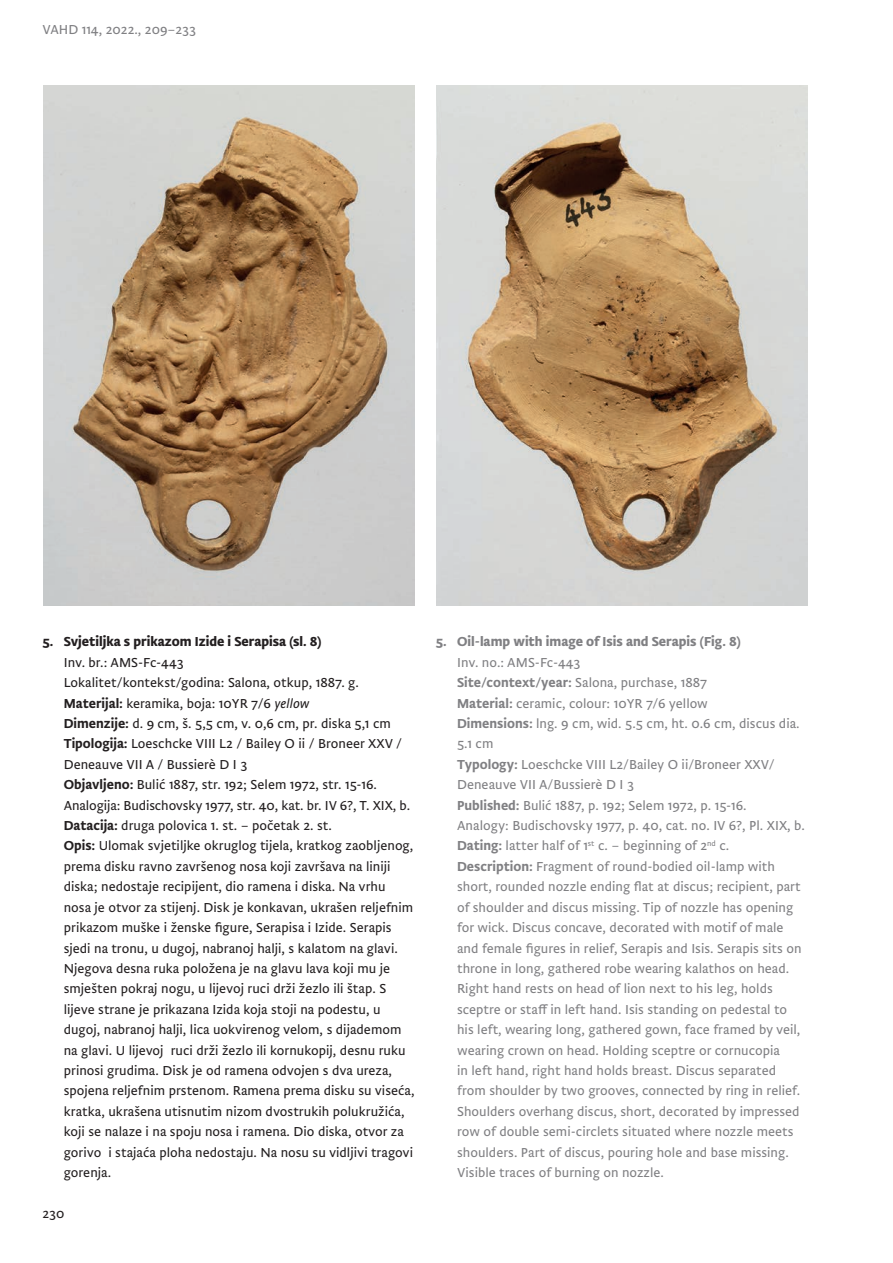
<style>
.page{position:relative;width:893px;height:1263px;background:#fff}
.page>*{position:absolute;margin:0;border:0;box-sizing:border-box;transform-origin:0 0}
.No_Spacing{font:300 13.5px/20.4px "Brioni Sans Pro";color:#231f20}
.No_Spacing-2{font:300 13.5px/20.4px "Brioni Sans Pro";color:#808083}
.naslov2_eng{font:13.5px "Brioni Sans Pro Bld";color:#808083}
.naslov02{font:13.5px "Brioni Sans Pro Bld";color:#231f20}
.s1{font-weight:500}
.s2{font-style:italic}
</style>
<div class="page">
<img style="left:437px;top:85px;width:371px;height:520px">
<img style="left:43px;top:85px;width:371px;height:520px">
<p class="No_Spacing-2" style="left:43px;top:19px;width:155px">VAHD 114, 2022., 209–233</p>
<p class="naslov02" style="left:43px;top:631px;width:280px">5. Svjetiljka s prikazom Izide i Serapisa (sl. 8)</p>
<p class="No_Spacing" style="left:64px;top:651px;width:121px">Inv. br.: AMS-Fc-443</p>
<p class="No_Spacing" style="left:64px;top:672px;width:297px">Lokalitet/kontekst/godina: Salona, otkup, 1887. g.</p>
<p class="No_Spacing" style="left:64px;top:692px;width:247px"><span class="s1">Materijal:</span> keramika, boja: 10YR 7/6 <span class="s2">yellow</span></p>
<p class="No_Spacing" style="left:64px;top:712px;width:329px"><span class="s1">Dimenzije:</span> d. 9 cm, š. 5,5 cm, v. 0,6 cm, pr. diska 5,1 cm</p>
<p class="No_Spacing" style="left:64px;top:733px;width:340px"><span class="s1">Tipologija:</span> Loeschcke VIII L2 / Bailey O ii / Broneer XXV /<br>Deneauve VII A / Bussierè D I 3</p>
<p class="No_Spacing" style="left:64px;top:774px;width:315px"><span class="s1">Objavljeno:</span> Bulić 1887, str. 192; Selem 1972, str. 15-16.</p>
<p class="No_Spacing" style="left:64px;top:794px;width:348px">Analogija: Budischovsky 1977, str. 40, kat. br. IV 6?, T. XIX, b.</p>
<p class="No_Spacing" style="left:64px;top:814px;width:270px"><span class="s1">Datacija:</span> druga polovica 1. st. – početak 2. st.</p>
<p class="No_Spacing" style="left:64px;top:835px;width:352px"><span class="s1">Opis:</span> Ulomak svjetiljke okruglog tijela, kratkog zaobljenog, prema disku ravno završenog nosa koji završava na liniji diska; nedostaje recipijent, dio ramena i diska. Na vrhu nosa je otvor za stijenj. Disk je konkavan, ukrašen reljefnim prikazom muške i ženske figure, Serapisa i Izide. Serapis sjedi na tronu, u dugoj, nabranoj halji, s kalatom na glavi.<br>Njegova desna ruka položena je na glavu lava koji mu je smješten pokraj nogu, u lijevoj ruci drži žezlo ili štap. S lijeve strane je prikazana Izida koja stoji na podestu, u dugoj, nabranoj halji, lica uokvirenog velom, s dijademom na glavi. U lijevoj ruci drži žezlo ili kornukopij, desnu ruku prinosi grudima. Disk je od ramena odvojen s dva ureza, spojena reljefnim prstenom. Ramena prema disku su viseća, kratka, ukrašena utisnutim nizom dvostrukih polukružića, koji se nalaze i na spoju nosa i ramena. Dio diska, otvor za gorivo i stajaća ploha nedostaju. Na nosu su vidljivi tragovi gorenja.</p>
<p class="No_Spacing" style="left:43px;top:1202px;width:23px">230</p>
<p class="naslov2_eng" style="left:436px;top:631px;width:306px">5. Oil-lamp with image of Isis and Serapis (Fig. 8)</p>
<p class="No_Spacing-2" style="left:457px;top:651px;width:125px">Inv. no.: AMS-Fc-443</p>
<p class="No_Spacing-2" style="left:457px;top:672px;width:251px"><span class="s1">Site/context/year:</span> Salona, purchase, 1887</p>
<p class="No_Spacing-2" style="left:457px;top:692px;width:252px"><span class="s1">Material:</span> ceramic, colour: 10YR 7/6 yellow</p>
<p class="No_Spacing-2" style="left:457px;top:712px;width:344px"><span class="s1">Dimensions:</span> lng. 9 cm, wid. 5.5 cm, ht. 0.6 cm, discus dia.<br>5.1 cm</p>
<p class="No_Spacing-2" style="left:457px;top:753px;width:319px"><span class="s1">Typology:</span> Loeschcke VIII L2/Bailey O ii/Broneer XXV/<br>Deneauve VII A/Bussierè D I 3</p>
<p class="No_Spacing-2" style="left:457px;top:794px;width:291px"><span class="s1">Published:</span> Bulić 1887, p. 192; Selem 1972, p. 15-16.</p>
<p class="No_Spacing-2" style="left:457px;top:814px;width:349px">Analogy: Budischovsky 1977, p. 40, cat. no. IV 6?, Pl. XIX, b.</p>
<p class="No_Spacing-2" style="left:457px;top:835px;width:274px"><span class="s1">Dating:</span> latter half of 1<sup>st</sup> c. – beginning of 2<sup>nd</sup> c.</p>
<p class="No_Spacing-2" style="left:457px;top:855px;width:346px"><span class="s1">Description:</span> Fragment of round-bodied oil-lamp with short, rounded nozzle ending flat at discus; recipient, part of shoulder and discus missing. Tip of nozzle has opening for wick. Discus concave, decorated with motif of male and female figures in relief, Serapis and Isis. Serapis sits on throne in long, gathered robe wearing kalathos on head.<br>Right hand rests on head of lion next to his leg, holds sceptre or staff in left hand. Isis standing on pedestal to his left, wearing long, gathered gown, face framed by veil, wearing crown on head. Holding sceptre or cornucopia<br>in left hand, right hand holds breast. Discus separated from shoulder by two grooves, connected by ring in relief.<br>Shoulders overhang discus, short, decorated by impressed row of double semi-circlets situated where nozzle meets shoulders. Part of discus, pouring hole and base missing.<br>Visible traces of burning on nozzle.</p>
</div>
